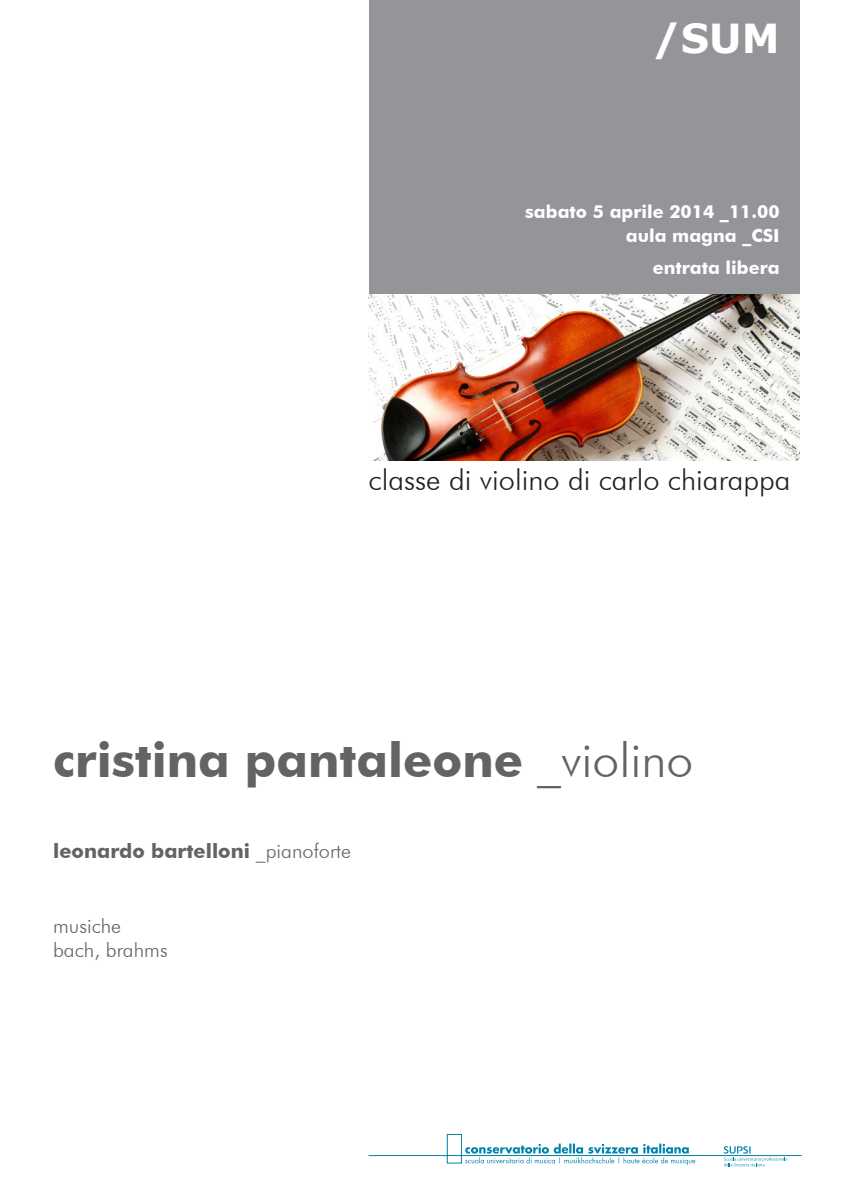
<style>
.page{position:relative;width:842px;height:1191px;background:#fff}
.page>*{position:absolute;margin:0;border:0;box-sizing:border-box;transform-origin:0 0}
.t1{font:700 48px "Futura BT";color:#636366}
.t2{font:700 40px "Verdana";color:#fff}
.t3{font:300 29px "Futura BT";color:#231f20}
.t4{font:700 20px "Futura BT";color:#636366}
.t5{font:300 20px/24px "Futura BT";color:#636366}
.t6{font:700 18px/24px "Futura BT";color:#fff;text-align:right}
.s1{font-weight:300}
</style>
<div class="page">
<div style="left:369px;top:0;width:430px;height:295px;background:#939598"></div>
<svg style="left:368px;top:1134px;width:434px;height:32px"></svg>
<img style="left:369px;top:295px;width:430px;height:165px">
<h2 class="t2" style="left:653px;top:10px;width:128px">/SUM</h2>
<p class="t6" style="left:525px;top:199px;width:256px">sabato 5 aprile 2014 _11.00 aula magna _CSI</p>
<p class="t6" style="left:653px;top:255px;width:128px">entrata libera</p>
<h3 class="t3" style="left:369px;top:462px;width:423px">classe di violino di carlo chiarappa</h3>
<h1 class="t1" style="left:53px;top:731px;width:641px">cristina pantaleone <span class="s1">_violino</span></h1>
<p class="t4" style="left:53px;top:839px;width:300px">leonardo bartelloni <span class="s1">_pianoforte</span></p>
<p class="t5" style="left:53px;top:913px;width:116px">musiche bach, brahms</p>
</div>
